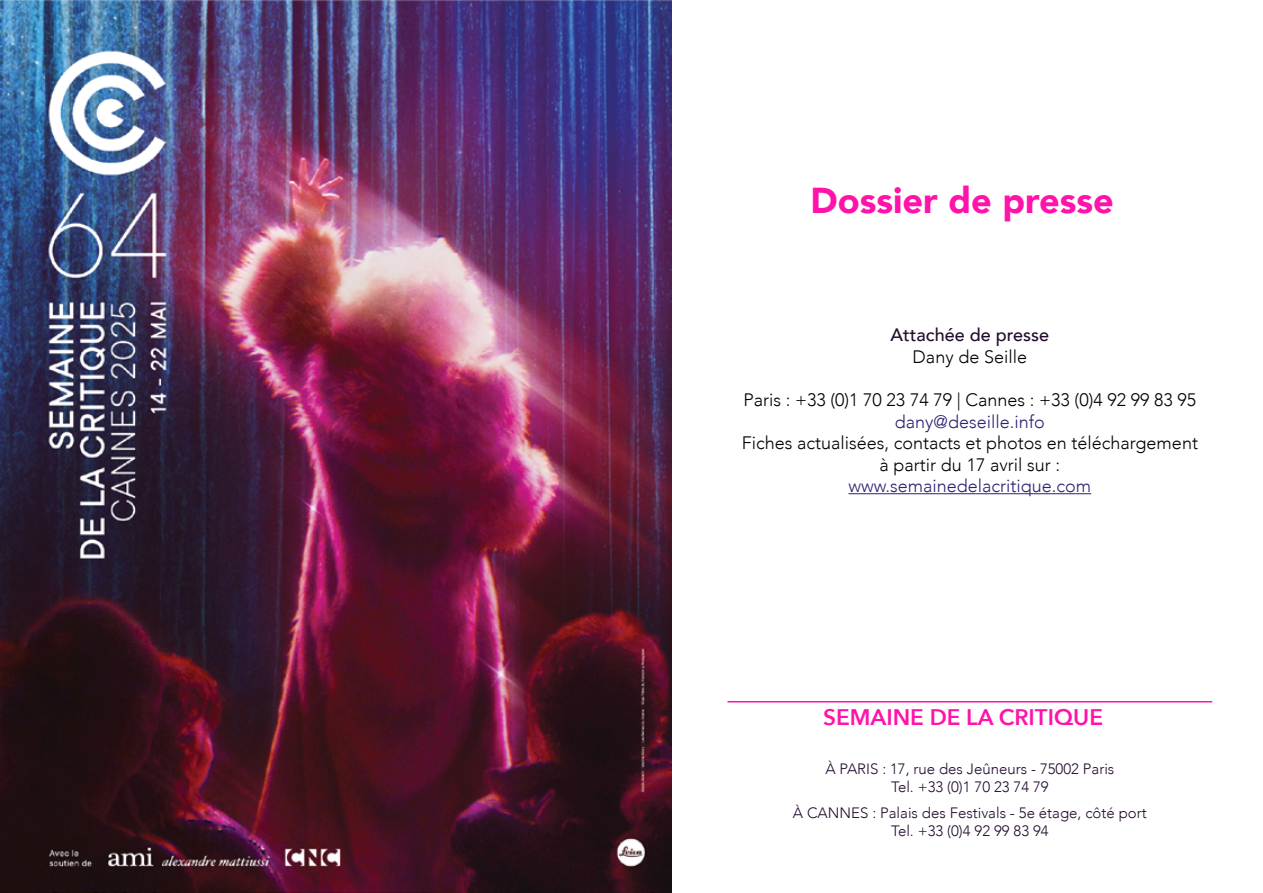
<style>
.page{position:relative;width:1263px;height:893px;background:#fff}
.page>*{position:absolute;margin:0;border:0;box-sizing:border-box;transform-origin:0 0}
.t1{font:900 36px "Avenir";color:#ff13ab}
.t2{font:600 22.5px "Avenir Next";color:#ff13ab}
.t3{font:300 18px/21.6px "Avenir";color:#000;text-align:center}
.t4{font:300 18px "Avenir";color:#2c2272}
.t5{font:500 18px "Avenir";color:#230c2f}
.t6{font:300 15px/18px "Avenir";color:#230c2f;text-align:center}
</style>
<div class="page">
<hr style="left:848px;top:493px;width:243px;height:1px;background:#2c2272">
<hr style="left:727px;top:701px;width:485px;height:1px;background:#ff13ab">
<img style="left:0;top:0;width:671px;height:893px">
<h1 class="t1" style="left:811px;top:170px;width:305px">Dossier de presse</h1>
<p class="t5" style="left:891px;top:319px;width:160px">Attachée de presse</p>
<p class="t3" style="left:913px;top:346px;width:116px">Dany de Seille</p>
<p class="t3" style="left:743px;top:389px;width:454px">Paris : +33 (0)1 70 23 74 79 | Cannes : +33 (0)4 92 99 83 95</p>
<p class="t4" style="left:895px;top:411px;width:151px">dany@deseille.info</p>
<p class="t3" style="left:742px;top:432px;width:458px">Fiches actualisées, contacts et photos en téléchargement à partir du 17 avril sur :</p>
<p class="t4" style="left:848px;top:476px;width:244px">www.semainedelacritique.com</p>
<p class="t2" style="left:823px;top:698px;width:281px">SEMAINE DE LA CRITIQUE</p>
<p class="t6" style="left:825px;top:760px;width:290px">À PARIS : 17, rue des Jeûneurs - 75002 Paris<br>Tel. +33 (0)1 70 23 74 79</p>
<p class="t6" style="left:793px;top:803px;width:355px">À CANNES : Palais des Festivals - 5e étage, côté port<br>Tel. +33 (0)4 92 99 83 94</p>
</div>
